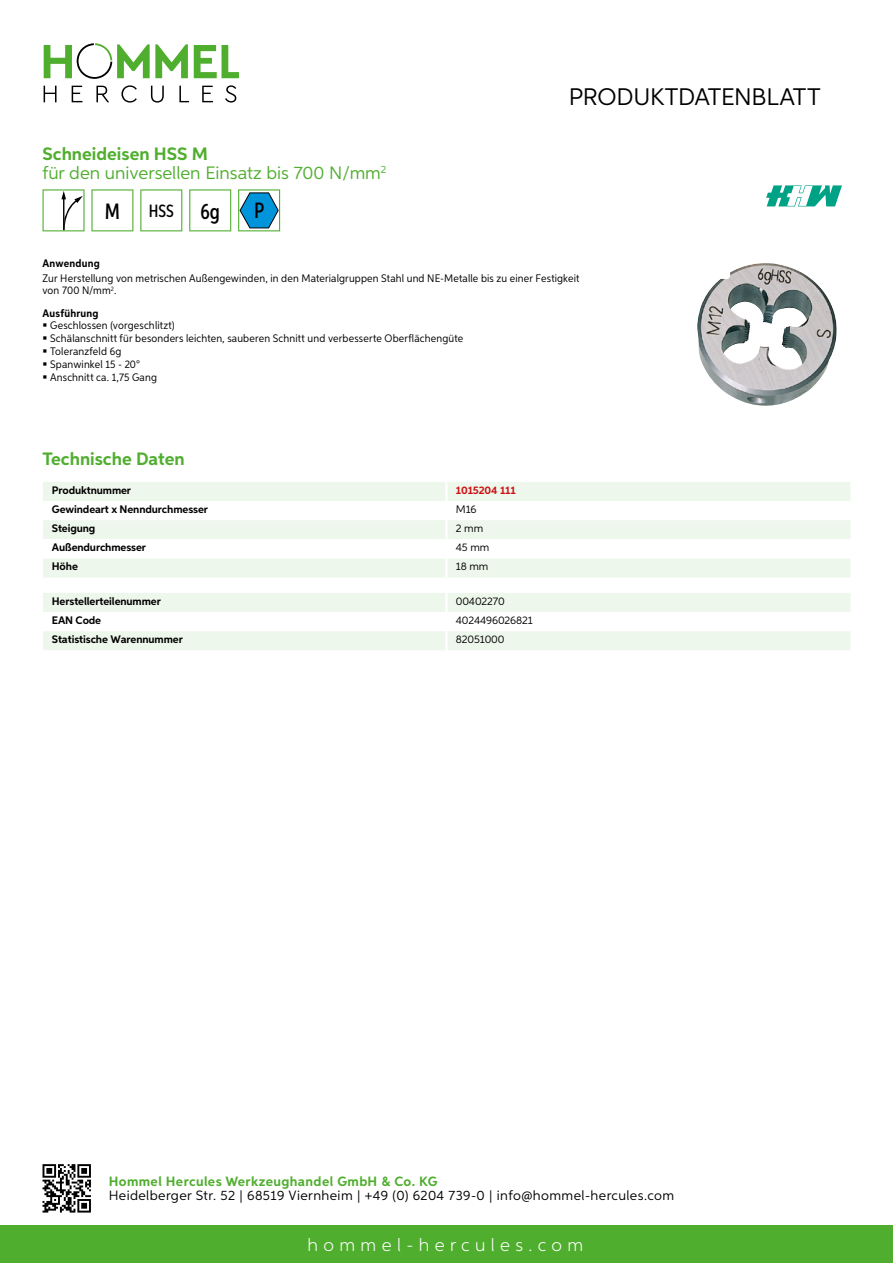
<style>
.page{position:relative;width:893px;height:1263px;background:#fff}
.page>*{position:absolute;margin:0;border:0;box-sizing:border-box;transform-origin:0 0}
.t1{font:24px "Aspira";letter-spacing:-.01em;color:#000}
.t2{font:500 22.2px "Aspira XX Nar";color:#000}
.t3{font:18px/19.8px "Aspira";color:#50ae2f}
.t4{font:300 18px "Aspira";letter-spacing:.3em;color:#fff}
.t5{font:700 18px "Aspira";color:#50ae2f}
.t6{font:500 17.85px "Aspira XX Nar";color:#000}
.t7{font:13.5px "Aspira";letter-spacing:.03em;color:#000}
.t8{font:700 13.5px "Aspira";letter-spacing:.03em;color:#50ae2f}
.t9{font:10.95px/12.8px "Aspira Nar";letter-spacing:.015em;color:#000}
.t10{font:700 10.95px "Aspira";letter-spacing:-.01em;color:#000}
.t11{font:10.95px "Aspira";letter-spacing:-.01em;color:#000}
.t12{font:700 10.95px "Aspira Nar";letter-spacing:.02em;color:#000}
.t13{font:700 10.95px "Aspira";letter-spacing:-.01em;color:#cd1013}
.s1{font-weight:700}
.s2{font-size:22.2px}
</style>
<div class="page">
<div style="left:0;top:1226px;width:893px;height:37px;background:#50ae2f"></div>
<svg style="left:43px;top:1164px;width:48px;height:48px"></svg>
<svg style="left:194px;top:45px;width:45px;height:33px"></svg>
<svg style="left:44px;top:43px;width:144px;height:36px"></svg>
<svg style="left:44px;top:86px;width:13px;height:16px"></svg>
<svg style="left:72px;top:86px;width:10px;height:16px"></svg>
<svg style="left:96px;top:86px;width:13px;height:16px"></svg>
<svg style="left:121px;top:85px;width:16px;height:18px"></svg>
<svg style="left:151px;top:86px;width:13px;height:17px"></svg>
<svg style="left:179px;top:86px;width:10px;height:16px"></svg>
<svg style="left:202px;top:86px;width:11px;height:16px"></svg>
<svg style="left:225px;top:85px;width:11px;height:18px"></svg>
<div style="left:43px;top:482px;width:807px;height:95px;background:#eef7eb"></div>
<svg style="left:43px;top:501px;width:807px;height:57px"></svg>
<hr style="left:445px;top:482px;width:3px;height:19px;background:#fff">
<hr style="left:445px;top:501px;width:3px;height:19px;background:#fff">
<hr style="left:445px;top:520px;width:3px;height:19px;background:#fff">
<hr style="left:445px;top:539px;width:3px;height:19px;background:#fff">
<hr style="left:445px;top:558px;width:3px;height:19px;background:#fff">
<svg style="left:43px;top:593px;width:807px;height:57px"></svg>
<hr style="left:445px;top:631px;width:3px;height:19px;background:#fff">
<svg style="left:43px;top:189px;width:42px;height:42px"></svg>
<svg style="left:91px;top:189px;width:42px;height:42px"></svg>
<svg style="left:140px;top:189px;width:42px;height:42px"></svg>
<svg style="left:189px;top:189px;width:42px;height:42px"></svg>
<svg style="left:238px;top:189px;width:42px;height:42px"></svg>
<img style="left:697px;top:263px;width:140px;height:143px">
<svg style="left:766px;top:185px;width:76px;height:21px"></svg>
<h3 class="t3" style="left:43px;top:143px;width:345px"><span class="s1">Schneideisen HSS M<br></span>für den universellen Einsatz bis 700 N/mm<sup>2</sup></h3>
<h2 class="t2" style="left:105px;top:197px;width:17px">M</h2>
<h3 class="t6" style="left:149px;top:200px;width:73px">HSS <span class="s2">6g</span></h3>
<h2 class="t2" style="left:254px;top:197px;width:12px">P</h2>
<h1 class="t1" style="left:569px;top:82px;width:253px">Produktdatenblatt</h1>
<p class="t12" style="left:43px;top:257px;width:59px">Anwendung</p>
<p class="t9" style="left:43px;top:273px;width:538px;line-height:12px">Zur Herstellung von metrischen Außengewinden, in den Materialgruppen Stahl und NE-Metalle bis zu einer Festigkeit von 700 N/mm<sup>2</sup>.</p>
<p class="t12" style="left:43px;top:306px;width:58px">Ausführung</p>
<p class="t9" style="left:50px;top:319px;width:415px">Geschlossen (vorgeschlitzt)<br>Schälanschnitt für besonders leichten, sauberen Schnitt und verbesserte Oberflächengüte Toleranzfeld 6g<br>Spanwinkel 15 - 20°<br>Anschnitt ca. 1,75 Gang</p>
<h3 class="t5" style="left:43px;top:448px;width:144px">Technische Daten</h3>
<p class="t10" style="left:52px;top:483px;width:81px">Produktnummer</p>
<p class="t13" style="left:456px;top:483px;width:61px">1015204 111</p>
<p class="t10" style="left:52px;top:502px;width:158px">Gewindeart x Nenndurchmesser</p>
<p class="t11" style="left:456px;top:502px;width:22px">M16</p>
<p class="t10" style="left:52px;top:521px;width:45px">Steigung</p>
<p class="t11" style="left:456px;top:522px;width:29px">2 mm</p>
<p class="t10" style="left:52px;top:541px;width:96px">Außendurchmesser</p>
<p class="t11" style="left:456px;top:541px;width:35px">45 mm</p>
<p class="t10" style="left:52px;top:560px;width:28px">Höhe</p>
<p class="t11" style="left:456px;top:560px;width:34px">18 mm</p>
<p class="t10" style="left:52px;top:594px;width:111px">Herstellerteilenummer</p>
<p class="t11" style="left:456px;top:594px;width:51px">00402270</p>
<p class="t10" style="left:52px;top:613px;width:51px">EAN Code</p>
<p class="t11" style="left:456px;top:613px;width:78px">4024496026821</p>
<p class="t10" style="left:52px;top:633px;width:132px">Statistische Warennummer</p>
<p class="t11" style="left:456px;top:633px;width:50px">82051000</p>
<p class="t8" style="left:109px;top:1172px;width:330px">Hommel Hercules Werkzeughandel GmbH &amp; Co. KG</p>
<p class="t7" style="left:109px;top:1187px;width:567px">Heidelberger Str. 52 | 68519 Viernheim | +49 (0) 6204 739-0 | info@hommel-hercules.com</p>
<h3 class="t4" style="left:307px;top:1234px;width:277px">hommel-hercules.com</h3>
</div>
